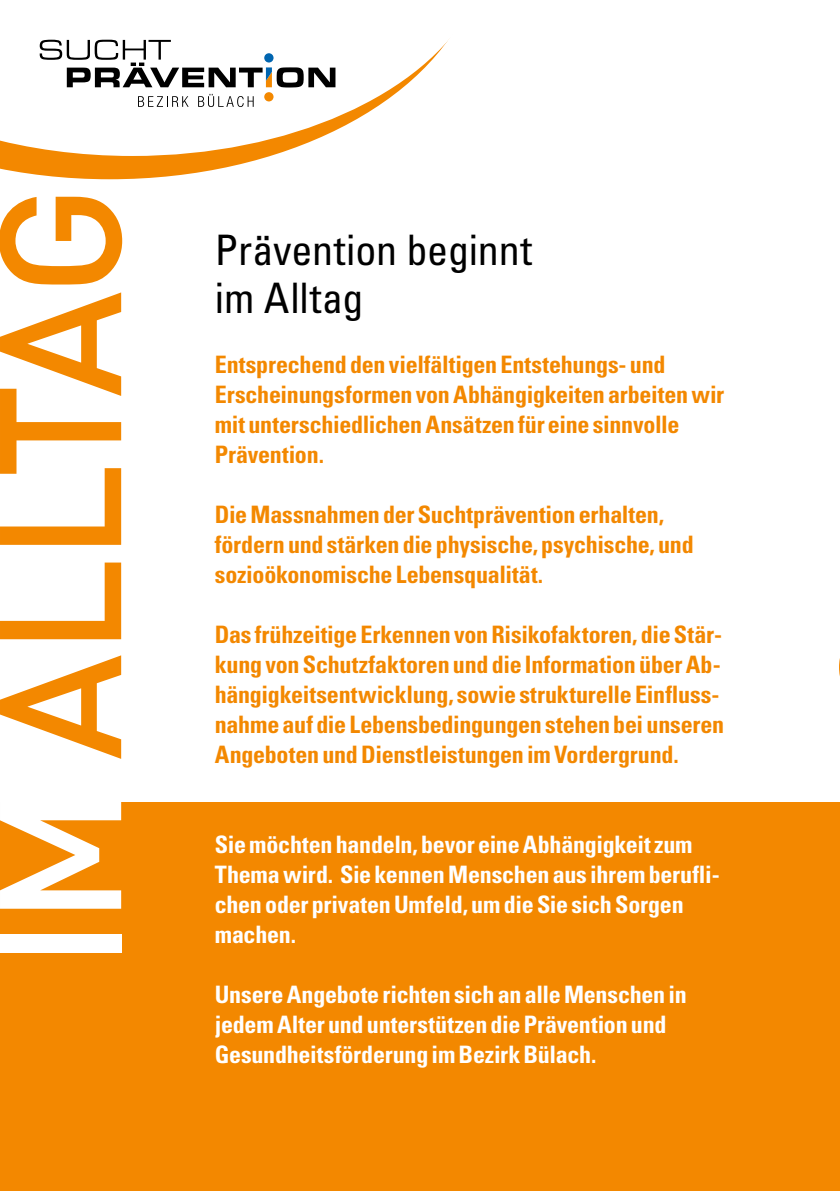
<style>
.page{position:relative;width:840px;height:1191px;background:#fff}
.page>*{position:absolute;margin:0;border:0;box-sizing:border-box;transform-origin:0 0}
.t1{font:500 170px "DINOT";letter-spacing:-.03em;color:#f38800}
.t2{font:condensed 42px/48px "Univers";letter-spacing:-.005em;color:#000}
.t3{font:700 condensed 24px/30px "Univers";letter-spacing:-.01em;color:#f38800}
.t4{font:700 condensed 24px/30px "Univers";letter-spacing:-.01em;color:#fff}
.s1{color:#fff}
</style>
<div class="page">
<div style="left:0;top:802px;width:839px;height:389px;background:#f38800"></div>
<svg style="left:0;top:156px;width:270px;height:23px;fill:#f38800"></svg>
<svg style="left:0;top:39px;width:449px;height:117px"></svg>
<svg style="left:40px;top:40px;width:295px;height:47px"></svg>
<div style="left:264px;top:53px;width:9px;height:10px;background:#0065b0;border-radius:50%"></div>
<div style="left:264px;top:92px;width:9px;height:9px;background:#f38800;border-radius:50%"></div>
<svg style="left:138px;top:96px;width:50px;height:11px"></svg>
<svg style="left:198px;top:94px;width:55px;height:13px"></svg>
<h1 class="t1" style="left:-56px;top:969px;width:785px;rotate:-90deg"><span class="s1">IM</span> ALLTAG</h1>
<h2 class="t2" style="left:215px;top:225px;width:318px">Prävention beginnt im Alltag</h2>
<p class="t3" style="left:215px;top:349px;width:510px">Entsprechend den vielfältigen Entstehungs- und Erscheinungsformen von Abhängigkeiten arbeiten wir mit unterschiedlichen Ansätzen für eine sinnvolle Prävention.</p>
<p class="t3" style="left:215px;top:499px;width:480px">Die Massnahmen der Suchtprävention erhalten, fördern und stärken die physische, psychische, und sozioökonomische Lebensqualität.</p>
<p class="t3" style="left:215px;top:619px;width:510px">Das frühzeitige Erkennen von Risikofaktoren, die Stär&shy;kung von Schutzfaktoren und die Information über Ab&shy;hängigkeitsentwicklung, sowie strukturelle Einfluss&shy;nahme auf die Lebensbedingungen stehen bei unseren Angeboten und Dienstleistungen im Vordergrund.</p>
<p class="t4" style="left:215px;top:829px;width:506px">Sie möchten handeln, bevor eine Abhängigkeit zum Thema wird. Sie kennen Menschen aus ihrem berufli&shy;chen oder privaten Umfeld, um die Sie sich Sorgen machen.</p>
<p class="t4" style="left:215px;top:979px;width:473px">Unsere Angebote richten sich an alle Menschen in jedem Alter und unterstützen die Prävention und<br>Gesundheitsförderung im Bezirk Bülach.</p>
</div>
